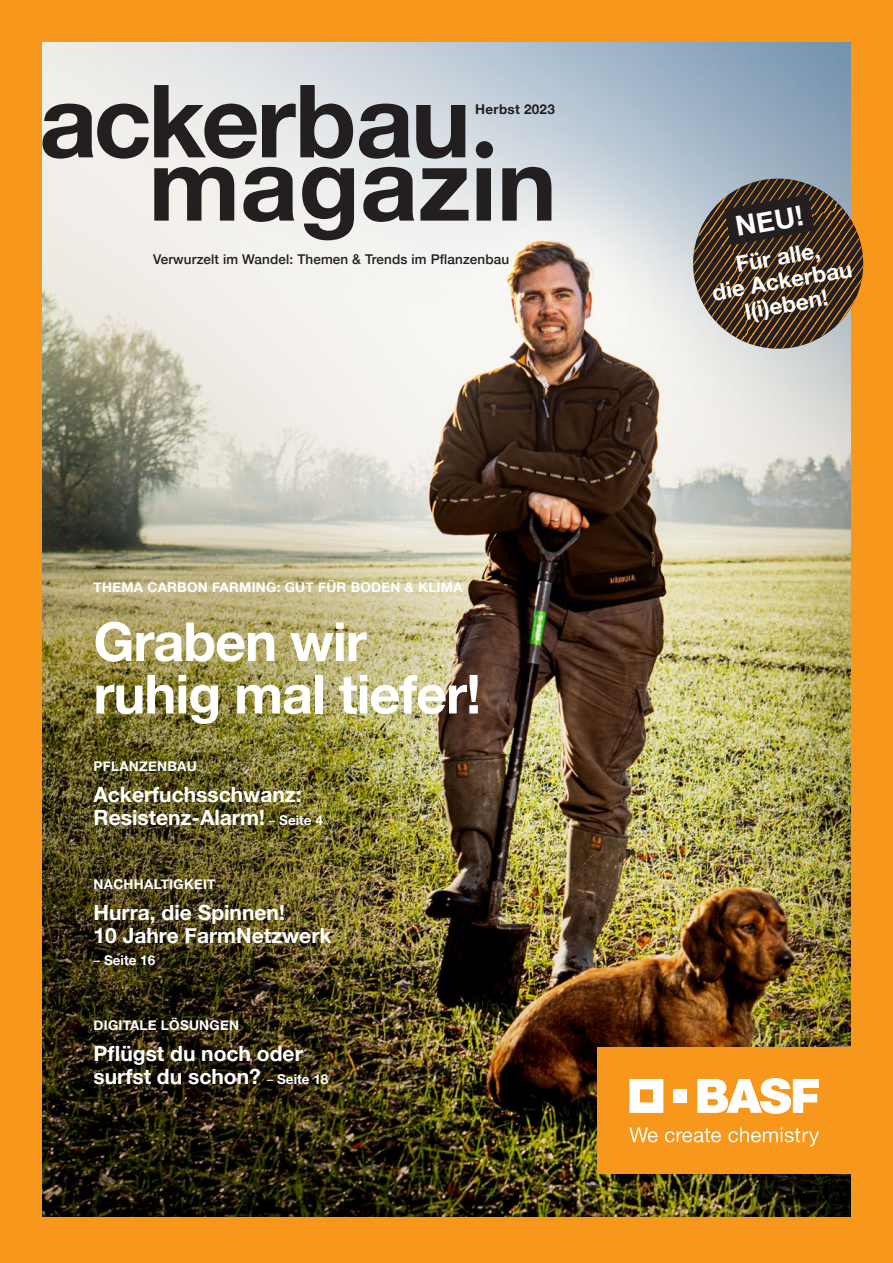
<style>
.page{position:relative;width:893px;height:1263px;background:#f7981d}
.page>*{position:absolute;margin:0;border:0;box-sizing:border-box;transform-origin:0 0}
.t1{font:700 54px/52.5px "Helvetica Neue";letter-spacing:-.02em;color:#fff}
.t2{font:700 27.6px "Helvetica Neue";color:#fff}
.t3{font:700 22.5px/24px "Helvetica Neue";color:#fff;text-align:center}
.t4{font:700 21px/22.5px "Helvetica Neue";color:#fff}
.t5{font:700 13.5px "Helvetica Neue";letter-spacing:.02em;color:#fff}
.t6{font:500 13.5px "Helvetica Neue";letter-spacing:.01em;color:#231f20}
.t7{font:700 13.5px "Helvetica Neue";letter-spacing:.02em;color:#231f20}
.s1{font-weight:400;font-size:13.5px}
.s2{font-size:13.5px}
.s3{font-weight:400}
</style>
<div class="page">
<img style="left:43px;top:43px;width:807px;height:1173px">
<img style="left:65px;top:508px;width:496px;height:233px">
<div style="left:598px;top:1047px;width:252px;height:127px;background:#f7981d"></div>
<svg style="left:629px;top:1079px;width:34px;height:34px"></svg>
<div style="left:674px;top:1089px;width:13px;height:13px;background:#fff"></div>
<svg style="left:697px;top:1078px;width:122px;height:36px"></svg>
<svg style="left:629px;top:1127px;width:29px;height:15px"></svg>
<svg style="left:665px;top:1128px;width:56px;height:14px"></svg>
<svg style="left:728px;top:1127px;width:91px;height:19px"></svg>
<svg style="left:154px;top:167px;width:397px;height:73px;background:#959493"></svg>
<svg style="left:43px;top:85px;width:422px;height:74px;background:#8f8f8f"></svg>
<div style="left:476px;top:141px;width:17px;height:17px;background:#231f20;border-radius:50%"></div>
<svg style="left:685px;top:170px;width:179px;height:186px;background:#6d5f4f"></svg>
<p class="t7" style="left:475px;top:99px;width:81px">Herbst 2023</p>
<p class="t6" style="left:153px;top:248px;width:358px">Verwurzelt im Wandel: Themen &amp; Trends im Pflanzenbau</p>
<p class="t5" style="left:94px;top:576px;width:371px">THEMA CARBON FARMING: GUT FÜR BODEN &amp; KLIMA</p>
<h1 class="t1" style="left:94px;top:617px;width:389px">Graben wir ruhig mal tiefer!</h1>
<p class="t5" style="left:94px;top:756px;width:105px">PFLANZENBAU</p>
<p class="t4" style="left:94px;top:784px;width:231px">Ackerfuchsschwanz:<br>Resistenz-Alarm! <span class="s1">–</span> <span class="s2">Seite 4</span></p>
<p class="t5" style="left:94px;top:874px;width:123px">NACHHALTIGKEIT</p>
<p class="t4" style="left:94px;top:902px;width:240px">Hurra, die Spinnen!<br>10 Jahre FarmNetzwerk</p>
<p class="t5" style="left:94px;top:950px;width:63px"><span class="s3">–</span> Seite 16</p>
<p class="t5" style="left:94px;top:1015px;width:147px">DIGITALE LÖSUNGEN</p>
<p class="t4" style="left:94px;top:1043px;width:236px">Pflügst du noch oder surfst du schon? <span class="s1">–</span> <span class="s2">Seite 18</span></p>
<h2 class="t2" style="left:732px;top:205px;width:70px;rotate:-10deg">NEU!</h2>
<p class="t3" style="left:706px;top:258px;width:143px;rotate:-10deg">Für alle,<br>die Ackerbau l(i)eben!</p>
</div>
